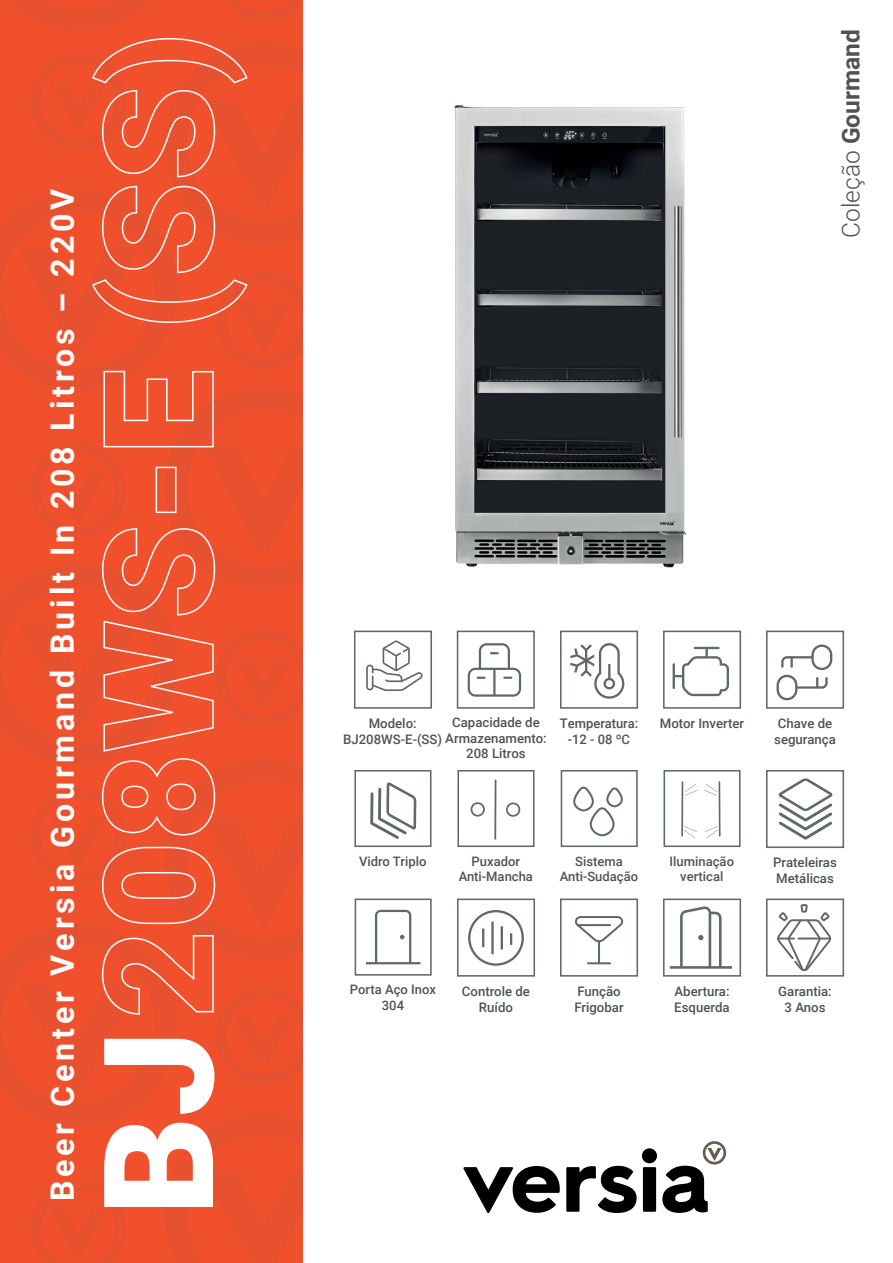
<style>
.page{position:relative;width:893px;height:1263px;background:#fff}
.page>*{position:absolute;margin:0;border:0;box-sizing:border-box;transform-origin:0 0}
.t1{font:900 153px "Roboto";color:#fff}
.t2{font:700 32.1px "Roboto";letter-spacing:.12em;color:#fffefd}
.t3{font:700 24.45px "Roboto";color:#4f5356}
.t4{font:500 13.2px/15.9px "Roboto";color:#4f5356;text-align:center}
.t5{font:500 13.05px/15.6px "Roboto";color:#4f5356;text-align:center}
.s1{font-weight:300}
</style>
<div class="page">
<div style="left:0;top:0;width:177px;height:31px;background:#ee502c"></div>
<svg style="left:216px;top:0;width:86px;height:22px;background:#eb502d"></svg>
<svg style="left:463px;top:1166px;width:97px;height:47px"></svg>
<svg style="left:566px;top:1166px;width:71px;height:47px"></svg>
<div style="left:642px;top:1148px;width:15px;height:15px;background:#000001;border-radius:50%"></div>
<div style="left:643px;top:1167px;width:13px;height:45px;background:#000001"></div>
<svg style="left:662px;top:1141px;width:64px;height:72px"></svg>
<div style="left:354px;top:631px;width:78px;height:78px;border:2px solid #61686b"></div>
<svg style="left:366px;top:640px;width:57px;height:51px"></svg>
<div style="left:457px;top:631px;width:78px;height:78px;border:2px solid #61686b"></div>
<svg style="left:468px;top:643px;width:53px;height:54px"></svg>
<div style="left:766px;top:898px;width:78px;height:79px;border:2px solid #61686b"></div>
<svg style="left:777px;top:904px;width:54px;height:67px"></svg>
<div style="left:663px;top:631px;width:78px;height:78px;border:2px solid #61686b"></div>
<svg style="left:673px;top:647px;width:56px;height:49px"></svg>
<div style="left:766px;top:631px;width:78px;height:78px;border:2px solid #61686b"></div>
<svg style="left:777px;top:644px;width:55px;height:56px"></svg>
<div style="left:560px;top:631px;width:78px;height:78px;border:2px solid #61686b"></div>
<svg style="left:570px;top:643px;width:54px;height:56px"></svg>
<div style="left:766px;top:770px;width:78px;height:78px;border:2px solid #61686b"></div>
<svg style="left:778px;top:778px;width:55px;height:62px"></svg>
<div style="left:663px;top:898px;width:78px;height:79px;border:2px solid #61686b"></div>
<svg style="left:670px;top:906px;width:62px;height:63px"></svg>
<div style="left:560px;top:898px;width:78px;height:79px;border:2px solid #61686b"></div>
<svg style="left:575px;top:916px;width:49px;height:48px"></svg>
<div style="left:663px;top:770px;width:78px;height:77px;border:2px solid #61686b"></div>
<svg style="left:681px;top:781px;width:17px;height:57px"></svg>
<svg style="left:704px;top:781px;width:16px;height:57px"></svg>
<div style="left:457px;top:770px;width:77px;height:77px;border:2px solid #61686b"></div>
<svg style="left:470px;top:779px;width:51px;height:60px"></svg>
<div style="left:354px;top:770px;width:77px;height:77px;border:2px solid #61686b"></div>
<svg style="left:370px;top:782px;width:46px;height:57px"></svg>
<div style="left:355px;top:898px;width:77px;height:77px;border:2px solid #61686b"></div>
<svg style="left:366px;top:910px;width:54px;height:54px"></svg>
<div style="left:561px;top:770px;width:77px;height:77px;border:2px solid #61686b"></div>
<svg style="left:573px;top:786px;width:50px;height:50px"></svg>
<div style="left:457px;top:898px;width:78px;height:79px;border:2px solid #61686b"></div>
<svg style="left:468px;top:910px;width:56px;height:56px"></svg>
<svg style="left:0;top:37px;width:302px;height:1226px;background:#ed5331"></svg>
<img style="left:454px;top:105px;width:232px;height:462px">
<h2 class="t2" style="left:40px;top:1201px;width:1014px;rotate:-90deg">Beer Center Versia Gourmand Built In 208 Litros – 220V</h2>
<h1 class="t1" style="left:51px;top:1215px;width:186px;rotate:-90deg">BJ</h1>
<h3 class="t3" style="left:833px;top:238px;width:210px;rotate:-90deg"><span class="s1">Coleção</span> Gourmand</h3>
<p class="t4" style="left:343px;top:715px;width:101px">Modelo:<br>BJ208WS-E-(SS)</p>
<p class="t4" style="left:445px;top:713px;width:103px">Capacidade de<br>Armazenamento:<br>208 Litros</p>
<p class="t4" style="left:560px;top:715px;width:80px">Temperatura: -12 - 08 ºC</p>
<p class="t4" style="left:660px;top:715px;width:86px">Motor Inverter</p>
<p class="t4" style="left:774px;top:715px;width:63px;text-align:left">Chave de segurança</p>
<p class="t5" style="left:359px;top:853px;width:69px">Vidro Triplo</p>
<p class="t5" style="left:459px;top:853px;width:76px">Puxador<br>Anti-Mancha</p>
<p class="t5" style="left:560px;top:853px;width:80px">Sistema<br>Anti-Sudação</p>
<p class="t5" style="left:670px;top:853px;width:66px">Iluminação vertical</p>
<p class="t4" style="left:773px;top:854px;width:65px;text-align:left">Prateleiras<br>Metálicas</p>
<p class="t5" style="left:350px;top:981px;width:88px">Porta Aço Inox<br>304</p>
<p class="t4" style="left:462px;top:982px;width:70px">Controle de<br>Ruído</p>
<p class="t4" style="left:574px;top:982px;width:51px;text-align:left">Função<br>Frigobar</p>
<p class="t4" style="left:674px;top:982px;width:57px;text-align:left">Abertura:<br>Esquerda</p>
<p class="t4" style="left:778px;top:982px;width:55px">Garantia:<br>3 Anos</p>
</div>
